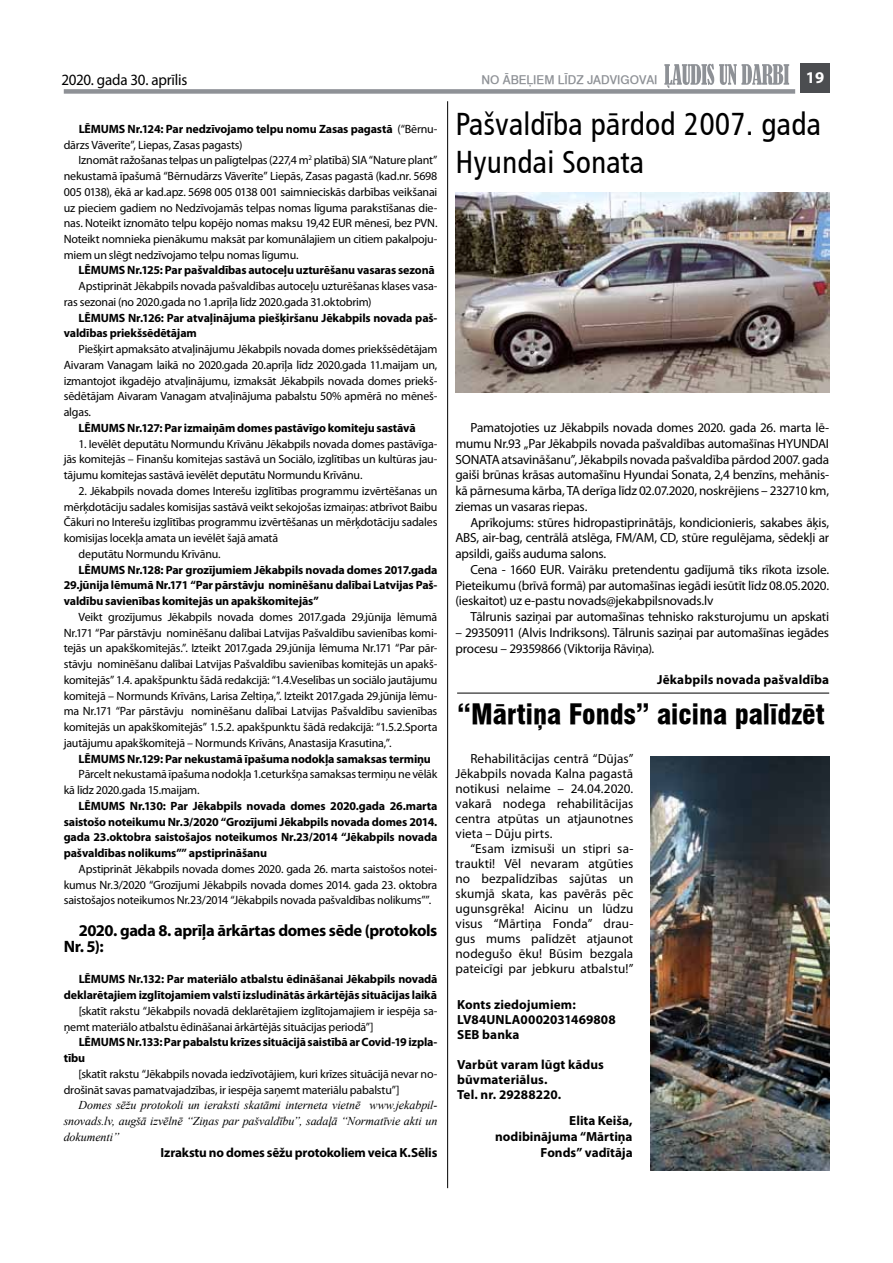
<style>
.page{position:relative;width:893px;height:1263px;background:#fff}
.page>*{position:absolute;margin:0;border:0;box-sizing:border-box;transform-origin:0 0}
.t1{font:31.5px/37.5px "Humanist 777 TL Roman Condensed B";color:#000}
.t2{font:900 condensed 27px "Swiss 721 TL";color:#000}
.t3{font:700 16.5px/15.8px "Myriad Pro";letter-spacing:-.025em;color:#000}
.t4{font:700 16.5px "Myriad Pro";color:#fff}
.t5{font:15.75px "Myriad Pro";letter-spacing:-.015em;color:#000;scale:.95 1}
.t6{font:13.2px/15px "Myriad Pro";letter-spacing:-.015em;color:#000;text-align:justify}
.t7{font:700 13.2px/15px "Myriad Pro";letter-spacing:.005em;color:#000}
.t8{font:700 13.2px "Myriad Pro";letter-spacing:-.015em;color:#000}
.t9{font:12px/15.8px "Myriad Pro";letter-spacing:-.02em;color:#000;text-align:justify}
.t10{font:700 12px/15.8px "Myriad Pro";letter-spacing:-.015em;color:#000}
.t11{font:italic 12px/15.8px "Times New Roman";letter-spacing:-.01em;color:#000;text-align:justify}
.t12{font:500 12px "Swiss 721 TL";color:#8e9196}
.s1{font-weight:400}
</style>
<div class="page">
<div style="left:64px;top:89px;width:731px;height:5px;background:#8e9196"></div>
<div style="left:800px;top:64px;width:29px;height:29px;background:#4b4d50"></div>
<svg style="left:664px;top:64px;width:125px;height:24px"></svg>
<img style="left:455px;top:192px;width:374px;height:200px">
<img style="left:651px;top:756px;width:178px;height:415px">
<hr style="left:447px;top:101px;width:1px;height:1087px;background:#000">
<hr style="left:457px;top:693px;width:372px;height:1px;background:#000">
<h3 class="t5" style="left:62px;top:70px;width:134px">2020. gada 30. aprīlis</h3>
<p class="t12" style="left:481px;top:73px;width:178px">NO ĀBEĻIEM LĪDZ JADVIGOVAI</p>
<h3 class="t4" style="left:806px;top:67px;width:20px">19</h3>
<p class="t10" style="left:64px;top:120px;width:375px;text-indent:15px">LĒMUMS Nr.124: Par nedzīvojamo telpu nomu Zasas pagastā <span class="s1">(“Bērnu&shy;dārzs Vāverīte”, Liepas, Zasas pagasts)</span></p>
<p class="t9" style="left:64px;top:152px;width:375px;text-indent:15px">Iznomāt ražošanas telpas un palīgtelpas (227,4 m<sup>2</sup> platībā) SIA “Nature plant” nekustamā īpašumā “Bērnudārzs Vāverīte” Liepās, Zasas pagastā (kad.nr. 5698<br>005 0138), ēkā ar kad.apz. 5698 005 0138 001 saimnieciskās darbības veikšanai uz pieciem gadiem no Nedzīvojamās telpas nomas līguma parakstīšanas die&shy;nas. Noteikt iznomāto telpu kopējo nomas maksu 19,42 EUR mēnesī, bez PVN.<br>Noteikt nomnieka pienākumu maksāt par komunālajiem un citiem pakalpoju&shy;miem un slēgt nedzīvojamo telpu nomas līgumu.</p>
<p class="t10" style="left:79px;top:262px;width:358px">LĒMUMS Nr.125: Par pašvaldības autoceļu uzturēšanu vasaras sezonā</p>
<p class="t9" style="left:64px;top:278px;width:375px;text-indent:15px">Apstiprināt Jēkabpils novada pašvaldības autoceļu uzturēšanas klases vasa&shy;ras sezonai (no 2020.gada no 1.aprīļa līdz 2020.gada 31.oktobrim)</p>
<p class="t10" style="left:64px;top:309px;width:375px;text-indent:15px">LĒMUMS Nr.126: Par atvaļinājuma piešķiršanu Jēkabpils novada paš&shy;valdības priekšsēdētājam</p>
<p class="t9" style="left:64px;top:341px;width:375px;text-indent:15px">Piešķirt apmaksāto atvaļinājumu Jēkabpils novada domes priekšsēdētājam Aivaram Vanagam laikā no 2020.gada 20.aprīļa līdz 2020.gada 11.maijam un, izmantojot ikgadējo atvaļinājumu, izmaksāt Jēkabpils novada domes priekš&shy;sēdētājam Aivaram Vanagam atvaļinājuma pabalstu 50% apmērā no mēneš&shy;algas.</p>
<p class="t10" style="left:79px;top:420px;width:339px">LĒMUMS Nr.127: Par izmaiņām domes pastāvīgo komiteju sastāvā</p>
<p class="t9" style="left:64px;top:436px;width:375px;text-indent:15px">1. Ievēlēt deputātu Normundu Krīvānu Jēkabpils novada domes pastāvīga&shy;jās komitejās – Finanšu komitejas sastāvā un Sociālo, izglītības un kultūras jau&shy;tājumu komitejas sastāvā ievēlēt deputātu Normundu Krīvānu.</p>
<p class="t9" style="left:79px;top:483px;width:360px">2. Jēkabpils novada domes Interešu izglītības programmu izvērtēšanas un</p>
<p class="t9" style="left:64px;top:499px;width:375px">mērķdotāciju sadales komisijas sastāvā veikt sekojošas izmaiņas: atbrīvot Baibu</p>
<p class="t9" style="left:64px;top:514px;width:375px">Čākuri no Interešu izglītības programmu izvērtēšanas un mērķdotāciju sadales</p>
<p class="t9" style="left:64px;top:530px;width:216px">komisijas locekļa amata un ievēlēt šajā amatā</p>
<p class="t9" style="left:79px;top:546px;width:144px">deputātu Normundu Krīvānu.</p>
<p class="t10" style="left:64px;top:561px;width:375px;text-align:justify;text-indent:15px">LĒMUMS Nr.128: Par grozījumiem Jēkabpils novada domes 2017.gada 29.jūnija lēmumā Nr.171 “Par pārstāvju nominēšanu dalībai Latvijas Paš&shy;valdību savienības komitejās un apakškomitejās”</p>
<p class="t9" style="left:64px;top:609px;width:375px;text-indent:15px">Veikt grozījumus Jēkabpils novada domes 2017.gada 29.jūnija lēmumā Nr.171 “Par pārstāvju nominēšanu dalībai Latvijas Pašvaldību savienības komi&shy;tejās un apakškomitejās.”. Izteikt 2017.gada 29.jūnija lēmuma Nr.171 “Par pār&shy;stāvju nominēšanu dalībai Latvijas Pašvaldību savienības komitejās un apakš&shy;komitejās” 1.4. apakšpunktu šādā redakcijā: “1.4.Veselības un sociālo jautājumu komitejā – Normunds Krīvāns, Larisa Zeltiņa,”. Izteikt 2017.gada 29.jūnija lēmu&shy;ma Nr.171 “Par pārstāvju nominēšanu dalībai Latvijas Pašvaldību savienības komitejās un apakškomitejās” 1.5.2. apakšpunktu šādā redakcijā: “1.5.2.Sporta jautājumu apakškomitejā – Normunds Krīvāns, Anastasija Krasutina,”.</p>
<p class="t10" style="left:79px;top:750px;width:354px">LĒMUMS Nr.129: Par nekustamā īpašuma nodokļa samaksas termiņu</p>
<p class="t9" style="left:64px;top:766px;width:375px;text-indent:15px">Pārcelt nekustamā īpašuma nodokļa 1.ceturkšņa samaksas termiņu ne vēlāk kā līdz 2020.gada 15.maijam.</p>
<p class="t10" style="left:64px;top:797px;width:375px;text-align:justify;text-indent:15px">LĒMUMS Nr.130: Par Jēkabpils novada domes 2020.gada 26.marta saistošo noteikumu Nr.3/2020 “Grozījumi Jēkabpils novada domes 2014. gada 23.oktobra saistošajos noteikumos Nr.23/2014 “Jēkabpils novada pašvaldības nolikums”” apstiprināšanu</p>
<p class="t9" style="left:64px;top:861px;width:375px;text-indent:15px">Apstiprināt Jēkabpils novada domes 2020. gada 26. marta saistošos notei&shy;kumus Nr.3/2020 “Grozījumi Jēkabpils novada domes 2014. gada 23. oktobra saistošajos noteikumos Nr.23/2014 “Jēkabpils novada pašvaldības nolikums””.</p>
<h3 class="t3" style="left:64px;top:922px;width:375px;text-indent:15px">2020. gada 8. aprīļa ārkārtas domes sēde (protokols<br>Nr. 5):</h3>
<p class="t10" style="left:64px;top:971px;width:375px;text-align:right">LĒMUMS Nr.132: Par materiālo atbalstu ēdināšanai Jēkabpils novadā deklarētajiem izglītojamiem valstī izsludinātās ārkārtējās situācijas laikā</p>
<p class="t9" style="left:64px;top:1003px;width:375px;text-indent:15px">[skatīt rakstu “Jēkabpils novadā deklarētajiem izglītojamajiem ir iespēja sa&shy;ņemt materiālo atbalstu ēdināšanai ārkārtējās situācijas periodā”]</p>
<p class="t10" style="left:64px;top:1034px;width:375px;text-indent:15px">LĒMUMS Nr.133: Parpabalstu krīzes situācijā saistībā ar Covid-19 izpla&shy;tību</p>
<p class="t9" style="left:64px;top:1066px;width:375px;text-indent:15px">[skatīt rakstu “Jēkabpils novada iedzīvotājiem, kuri krīzes situācijā nevar no&shy;drošināt savas pamatvajadzības, ir iespēja saņemt materiālu pabalstu”]</p>
<p class="t11" style="left:64px;top:1097px;width:375px;text-indent:15px">Domes sēžu protokoli un ieraksti skatāmi interneta vietnē www.jekabpil&shy;snovads.lv, augšā izvēlnē “Ziņas par pašvaldību”, sadaļā “Normatīvie akti un dokumenti”</p>
<p class="t8" style="left:161px;top:1143px;width:278px">Izrakstu no domes sēžu protokoliem veica K.Sēlis</p>
<h1 class="t1" style="left:455px;top:105px;width:367px">Pašvaldība pārdod 2007. gada<br>Hyundai Sonata</h1>
<p class="t6" style="left:455px;top:419px;width:375px;line-height:15.8px;text-indent:15px">Pamatojoties uz Jēkabpils novada domes 2020. gada 26. marta lē&shy;mumu Nr.93 „Par Jēkabpils novada pašvaldības automašīnas HYUNDAI SONATA atsavināšanu”, Jēkabpils novada pašvaldība pārdod 2007. gada gaiši brūnas krāsas automašīnu Hyundai Sonata, 2,4 benzīns, mehānis&shy;kā pārnesuma kārba, TA derīga līdz 02.07.2020, noskrējiens – 232710 km, ziemas un vasaras riepas.</p>
<p class="t6" style="left:455px;top:514px;width:375px;line-height:15.8px;text-indent:15px">Aprīkojums: stūres hidropastiprinātājs, kondicionieris, sakabes āķis, ABS, air-bag, centrālā atslēga, FM/AM, CD, stūre regulējama, sēdekļi ar apsildi, gaišs auduma salons.</p>
<p class="t6" style="left:455px;top:561px;width:375px;line-height:15.8px;text-indent:15px">Cena - 1660 EUR. Vairāku pretendentu gadījumā tiks rīkota izsole.<br>Pieteikumu (brīvā formā) par automašīnas iegādi iesūtīt līdz 08.05.2020. (ieskaitot) uz e-pastu novads@jekabpilsnovads.lv</p>
<p class="t6" style="left:470px;top:609px;width:360px">Tālrunis saziņai par automašīnas tehnisko raksturojumu un apskati</p>
<p class="t6" style="left:455px;top:624px;width:375px;line-height:15.8px">– 29350911 (Alvis Indriksons). Tālrunis saziņai par automašīnas iegādes procesu – 29359866 (Viktorija Rāviņa).</p>
<p class="t7" style="left:657px;top:672px;width:173px">Jēkabpils novada pašvaldība</p>
<h2 class="t2" style="left:457px;top:698px;width:369px">“Mārtiņa Fonds” aicina palīdzēt</h2>
<p class="t6" style="left:456px;top:750px;width:179px;text-indent:15px">Rehabilitācijas centrā “Dūjas” Jēkabpils novada Kalna pagastā notikusi nelaime – 24.04.2020. vakarā nodega rehabilitācijas centra atpūtas un atjaunotnes vieta – Dūju pirts.</p>
<p class="t6" style="left:456px;top:840px;width:179px;text-indent:15px">“Esam izmisuši un stipri sa&shy;traukti! Vēl nevaram atgūties no bezpalīdzības sajūtas un skumjā skata, kas pavērās pēc ugunsgrēka! Aicinu un lūdzu visus “Mārtiņa Fonda” drau&shy;gus mums palīdzēt atjaunot nodegušo ēku! Būsim bezgala pateicīgi par jebkuru atbalstu!”</p>
<p class="t7" style="left:457px;top:997px;width:160px">Konts ziedojumiem:<br>LV84UNLA0002031469808<br>SEB banka</p>
<p class="t7" style="left:457px;top:1057px;width:148px">Varbūt varam lūgt kādus būvmateriālus.<br>Tel. nr. 29288220.</p>
<p class="t7" style="left:495px;top:1112px;width:139px;line-height:15.8px;text-align:right">Elita Keiša, nodibinājuma “Mārtiņa<br>Fonds” vadītāja</p>
</div>
